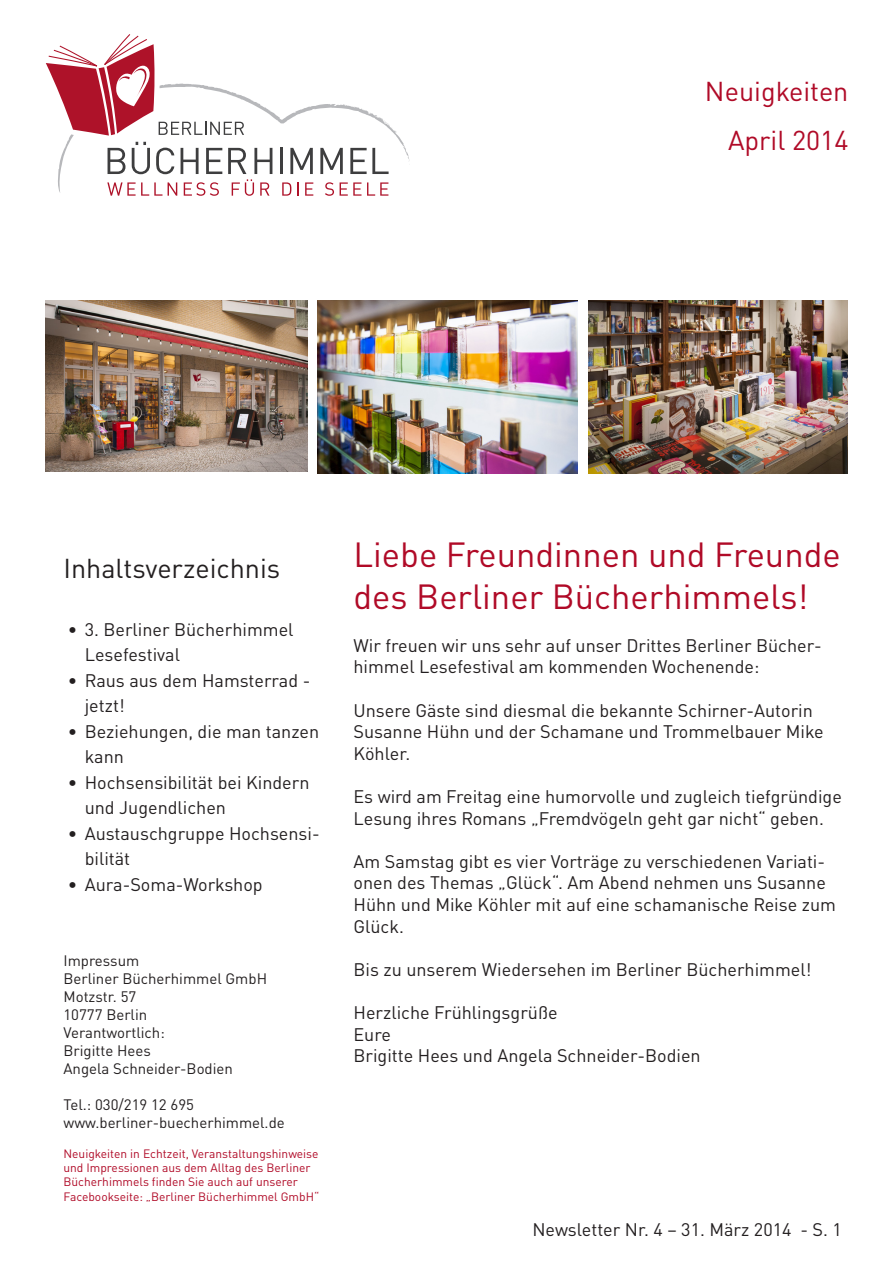
<style>
.page{position:relative;width:893px;height:1263px;background:#fff}
.page>*{position:absolute;margin:0;border:0;box-sizing:border-box;transform-origin:0 0}
.t1{font:34.5px/41.4px "DINOT";color:#b00a27}
.t2{font:27px/48.9px "DINOT";color:#b00a27;text-align:right}
.t3{font:27px "DINOT";color:#231f20}
.t4{font:18px/21.6px "DINOT";color:#231f20}
.t5{font:15px/18px "DINOT";color:#231f20}
.t6{font:12px/14.4px "DINOT";color:#b00a27}
</style>
<div class="page">
<svg style="left:46px;top:34px;width:364px;height:162px"></svg>
<img style="left:46px;top:301px;width:262px;height:171px">
<img style="left:588px;top:301px;width:259px;height:173px">
<img style="left:317px;top:301px;width:260px;height:173px">
<h2 class="t2" style="left:705px;top:66px;width:145px">Neuigkeiten<br>April 2014</h2>
<h2 class="t3" style="left:63px;top:551px;width:218px">Inhaltsverzeichnis</h2>
<p class="t4" style="left:85px;top:616px;width:210px;line-height:25.5px;text-indent:-17px">• 3. Berliner Bücherhimmel<br>Lesefestival</p>
<p class="t4" style="left:85px;top:667px;width:227px;line-height:25.5px;text-indent:-17px">• Raus aus dem Hamsterrad - jetzt!</p>
<p class="t4" style="left:85px;top:718px;width:236px;line-height:25.5px;text-indent:-17px">• Beziehungen, die man tanzen kann</p>
<p class="t4" style="left:85px;top:769px;width:226px;line-height:25.5px;text-indent:-17px">• Hochsensibilität bei Kindern und Jugendlichen</p>
<p class="t4" style="left:85px;top:820px;width:237px;line-height:25.5px;text-indent:-17px">• Austauschgruppe Hochsensi&shy;bilität</p>
<p class="t4" style="left:68px;top:873px;width:197px">• Aura-Soma-Workshop</p>
<p class="t5" style="left:63px;top:951px;width:205px">Impressum<br>Berliner Bücherhimmel GmbH<br>Motzstr. 57<br>10777 Berlin<br>Verantwortlich:<br>Brigitte Hees<br>Angela Schneider-Bodien</p>
<p class="t5" style="left:63px;top:1095px;width:223px">Tel.: 030/219 12 695 www.berliner-buecherhimmel.de</p>
<p class="t6" style="left:63px;top:1146px;width:257px">Neuigkeiten in Echtzeit, Veranstaltungshinweise und Impressionen aus dem Alltag des Berliner Bücherhimmels finden Sie auch auf unserer Facebookseite: „Berliner Bücherhimmel GmbH“</p>
<h1 class="t1" style="left:353px;top:533px;width:489px">Liebe Freundinnen und Freunde des Berliner Bücherhimmels!</h1>
<p class="t4" style="left:353px;top:634px;width:470px">Wir freuen wir uns sehr auf unser Drittes Berliner Bücher&shy;himmel Lesefestival am kommenden Wochenende:</p>
<p class="t4" style="left:353px;top:699px;width:472px">Unsere Gäste sind diesmal die bekannte Schirner-Autorin<br>Susanne Hühn und der Schamane und Trommelbauer Mike<br>Köhler.</p>
<p class="t4" style="left:353px;top:785px;width:490px">Es wird am Freitag eine humorvolle und zugleich tiefgründige<br>Lesung ihres Romans „Fremdvögeln geht gar nicht“ geben.</p>
<p class="t4" style="left:353px;top:850px;width:484px">Am Samstag gibt es vier Vorträge zu verschiedenen Variati&shy;onen des Themas „Glück“. Am Abend nehmen uns Susanne Hühn und Mike Köhler mit auf eine schamanische Reise zum Glück.</p>
<p class="t4" style="left:353px;top:958px;width:459px">Bis zu unserem Wiedersehen im Berliner Bücherhimmel!</p>
<p class="t4" style="left:353px;top:1001px;width:349px">Herzliche Frühlingsgrüße<br>Eure<br>Brigitte Hees und Angela Schneider-Bodien</p>
<p class="t4" style="left:532px;top:1219px;width:311px">Newsletter Nr. 4 – 31. März 2014 - S. 1</p>
</div>
